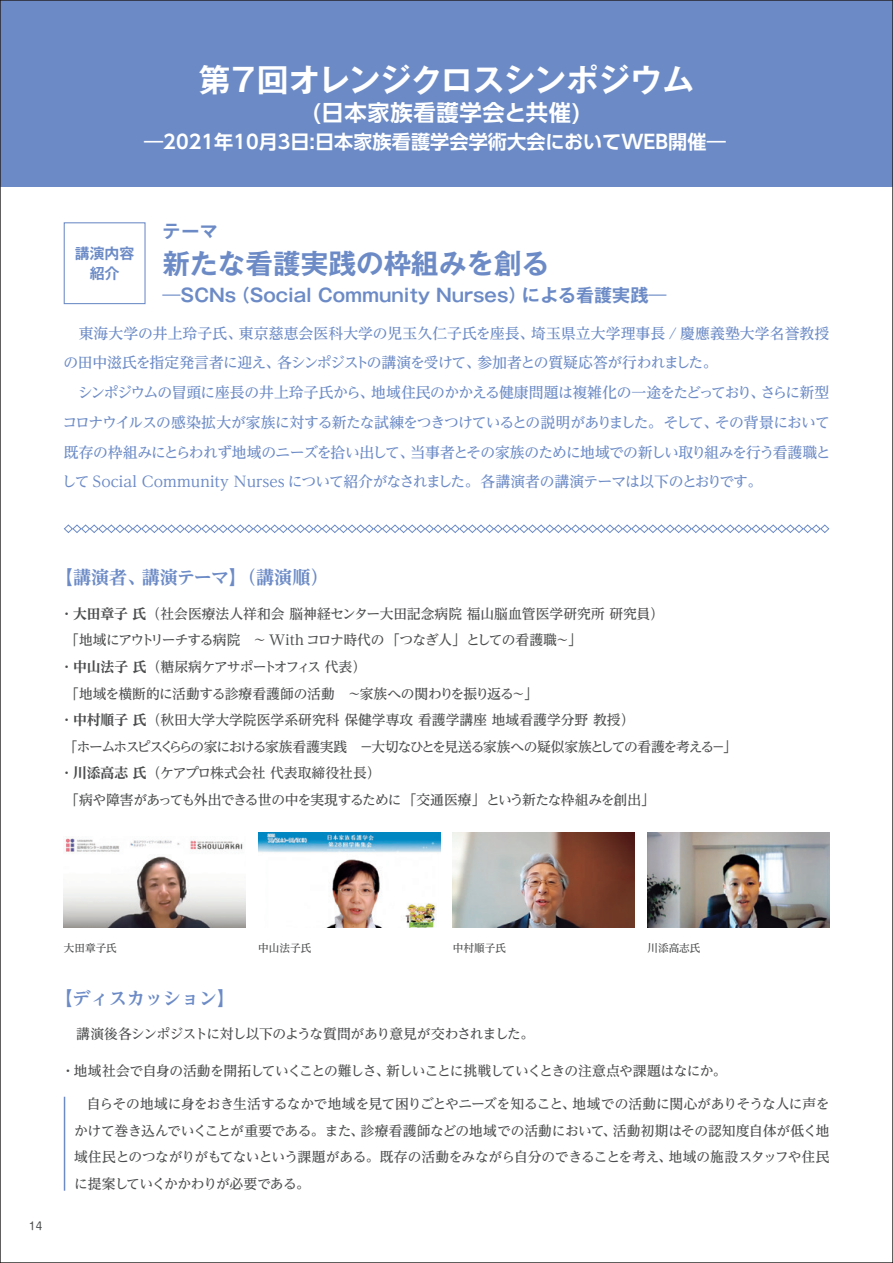
<style>
.page{position:relative;width:893px;height:1263px;background:#fff}
.page>*{position:absolute;margin:0;border:0;box-sizing:border-box;transform-origin:0 0}
.t1{font:700 31.95px "Gothic MB101 Pr 6 De";letter-spacing:-.02em;color:#fff}
.t2{font:700 27.6px "Gothic MB101 Pr 6 De";color:#6c8bc6}
.t3{font:700 22.35px "UD Shin Go Pr 6 N De";letter-spacing:.03em;color:#fff}
.t4{font:700 19.2px "UD Shin Go Pr 6 N De";letter-spacing:.005em;color:#fff}
.t5{font:700 18px "Gothic MB101 Pr 6 De";color:#6c8bc6}
.t6{font:700 expanded 18px "Reim Yonz Pr 6";color:#6c8bc6}
.t7{font:500 14.85px/29.7px "Reim Yonz Pr 6";letter-spacing:-.03em;color:#6c8bc6}
.t8{font:700 14.85px/20.2px "Gothic MB101 Pr 6 De";color:#6c8bc6;text-align:center}
.t9{font:500 13.8px/26.5px "Reim Yonz Pr 6";letter-spacing:-.035em;color:#4b4c4d;text-align:justify}
.t10{font:500 13.8px "Reim Yonz Pr 6";color:#4b4c4d}
.t11{font:500 13.8px "Reim Yonz Pr 6";letter-spacing:-.07em;color:#4b4c4d}
.t12{font:500 13.8px "Reim Yonz Pr 6";letter-spacing:-.09em;color:#4b4c4d}
.t13{font:500 13.8px "Reim Yonz Pr 6";letter-spacing:-.065em;color:#4b4c4d}
.t14{font:500 10.65px "Reim Yonz Pr 6";color:#4b4c4d}
.t15{font:10.65px "Shin M Go Pr 6";color:#4b4c4d}
.s1{font-family:"Gothic MB101 Pr 6";font-weight:400}
.s2{font-weight:700;font-stretch:expanded}
</style>
<div class="page">
<img style="left:64px;top:838px;width:182px;height:90px">
<img style="left:453px;top:832px;width:182px;height:96px">
<img style="left:258px;top:832px;width:182px;height:96px">
<img style="left:647px;top:832px;width:182px;height:96px">
<hr style="left:64px;top:1097px;width:1px;height:94px;background:#6c8bc6">
<div style="left:0;top:0;width:893px;height:187px;background:#6c8bc6"></div>
<svg style="left:63px;top:524px;width:767px;height:9px"></svg>
<div style="left:64px;top:222px;width:82px;height:82px;border:1px solid #6c8bc6"></div>
<h1 class="t1" style="left:199px;top:53px;width:497px">第7回オレンジクロスシンポジウム</h1>
<h3 class="t3" style="left:312px;top:94px;width:270px">(日本家族看護学会と共催)</h3>
<p class="t4" style="left:144px;top:126px;width:583px">―2021年10月3日:日本家族看護学会学術大会においてWEB開催―</p>
<p class="t5" style="left:163px;top:216px;width:57px">テーマ</p>
<p class="t8" style="left:75px;top:242px;width:61px">講演内容紹介</p>
<h2 class="t2" style="left:163px;top:240px;width:388px">新たな看護実践の枠組みを創る</h2>
<p class="t5" style="left:163px;top:280px;width:505px"><span class="s1">―</span>SCNs（Social Community Nurses）による看護実践<span class="s1">―</span></p>
<p class="t7" style="left:62px;top:318px;width:771px">　東海大学の井上玲子氏、東京慈恵会医科大学の児玉久仁子氏を座長、埼玉県立大学理事長 / 慶應義塾大学名誉教授の田中滋氏を指定発言者に迎え、各シンポジストの講演を受けて、参加者との質疑応答が行われました。<br>　シンポジウムの冒頭に座長の井上玲子氏から、地域住民のかかえる健康問題は複雑化の一途をたどっており、さらに新型コロナウイルスの感染拡大が家族に対する新たな試練をつきつけているとの説明がありました。そして、その背景において既存の枠組みにとらわれず地域のニーズを拾い出して、当事者とその家族のために地域での新しい取り組みを行う看護職として Social Community Nurses について紹介がなされました。各講演者の講演テーマは以下のとおりです。</p>
<p class="t6" style="left:55px;top:563px;width:275px">【講演者、講演テーマ】（講演順）</p>
<p class="t10" style="left:60px;top:602px;width:606px">・<span class="s2">大田章子 氏</span>（社会医療法人祥和会 脳神経センター大田記念病院 福山脳血管医学研究所 研究員）</p>
<p class="t11" style="left:65px;top:629px;width:518px">「地域にアウトリーチする病院　～ With コロナ時代の「つなぎ人」としての看護職～」</p>
<p class="t11" style="left:60px;top:655px;width:308px">・<span class="s2">中山法子 氏</span>（糖尿病ケアサポートオフィス 代表）</p>
<p class="t9" style="left:65px;top:680px;width:474px">「地域を横断的に活動する診療看護師の活動　～家族への関わりを振り返る～」</p>
<p class="t10" style="left:60px;top:709px;width:576px">・<span class="s2">中村順子 氏</span>（秋田大学大学院医学系研究科 保健学専攻 看護学講座 地域看護学分野 教授）</p>
<p class="t12" style="left:64px;top:735px;width:675px">「ホームホスピスくららの家における家族看護実践　－大切なひとを見送る家族への疑似家族としての看護を考える－」</p>
<p class="t10" style="left:60px;top:762px;width:322px">・<span class="s2">川添高志 氏</span>（ケアプロ株式会社 代表取締役社長）</p>
<p class="t13" style="left:65px;top:788px;width:591px">「病や障害があっても外出できる世の中を実現するために「交通医療」という新たな枠組みを創出」</p>
<p class="t15" style="left:29px;top:1217px;width:14px">14</p>
<p class="t14" style="left:64px;top:939px;width:55px">大田章子氏</p>
<p class="t14" style="left:258px;top:939px;width:55px">中山法子氏</p>
<p class="t14" style="left:453px;top:939px;width:55px">中村順子氏</p>
<p class="t14" style="left:647px;top:939px;width:55px">川添高志氏</p>
<p class="t6" style="left:55px;top:983px;width:182px">【ディスカッション】</p>
<p class="t9" style="left:76px;top:1020px;width:460px">講演後各シンポジストに対し以下のような質問があり意見が交わされました。</p>
<p class="t9" style="left:61px;top:1058px;width:667px">・地域社会で自身の活動を開拓していくことの難しさ、新しいことに挑戦していくときの注意点や課題はなにか。</p>
<p class="t9" style="left:74px;top:1090px;width:757px;text-indent:13px">自らその地域に身をおき生活するなかで地域を見て困りごとやニーズを知ること、地域での活動に関心がありそうな人に声をかけて巻き込んでいくことが重要である。また、診療看護師などの地域での活動において、活動初期はその認知度自体が低く地域住民とのつながりがもてないという課題がある。既存の活動をみながら自分のできることを考え、地域の施設スタッフや住民に提案していくかかわりが必要である。</p>
</div>
